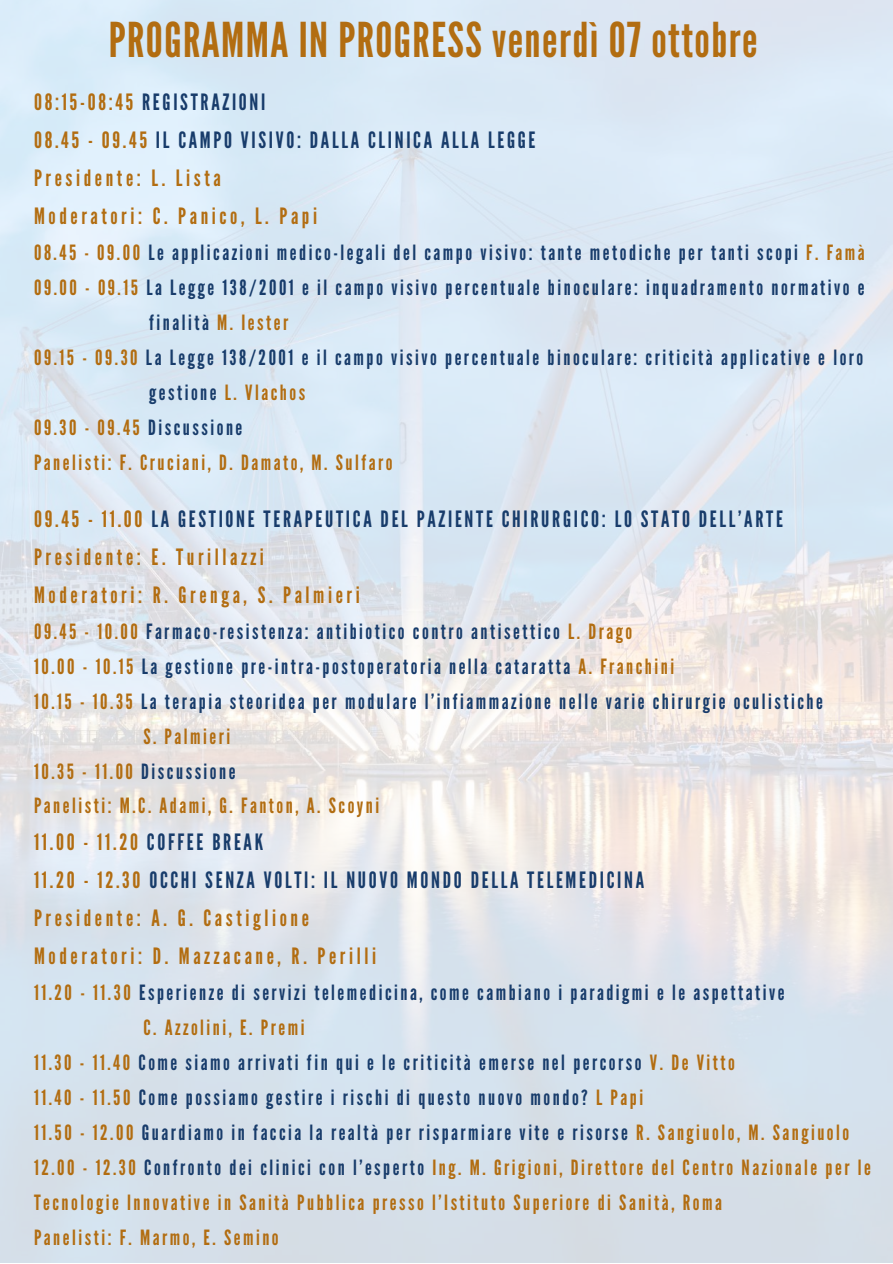
<style>
.page{position:relative;width:893px;height:1264px;background:#fff}
.page>*{position:absolute;margin:0;border:0;box-sizing:border-box;transform-origin:0 0}
.t1{font:48px "League Gothic";letter-spacing:.03em;color:#b26d11}
.t2{font:22.5px/38px "League Gothic";letter-spacing:.12em;color:#b26d11}
.t3{font:21px "League Gothic";letter-spacing:.12em;color:#183c6b}
.t4{font:21px "League Gothic";letter-spacing:.12em;color:#b26d11}
.s1{color:#183c6b}
.s2{color:#b26d11}
</style>
<div class="page">
<img style="left:0;top:0;width:892px;height:1262px">
<h1 class="t1" style="left:109px;top:12px;width:650px">PROGRAMMA IN PROGRESS venerdì 07 ottobre</h1>
<p class="t2" style="left:34px;top:83px;width:503px">08:15-08:45 <span class="s1">REGISTRAZIONI<br></span>08.45 - 09.45 <span class="s1">IL CAMPO VISIVO: DALLA CLINICA ALLA LEGGE </span>Presidente: L. Lista<br>Moderatori: C. Panico, L. Papi</p>
<p class="t3" style="left:34px;top:240px;width:832px"><span class="s2">08.45 - 09.00</span> Le applicazioni medico-legali del campo visivo: tante metodiche per tanti scopi <span class="s2">F. Famà</span></p>
<p class="t3" style="left:34px;top:275px;width:832px"><span class="s2">09.00 - 09.15</span> La Legge 138/2001 e il campo visivo percentuale binoculare: inquadramento normativo e</p>
<p class="t3" style="left:149px;top:310px;width:141px">finalità <span class="s2">M. Iester</span></p>
<p class="t3" style="left:34px;top:345px;width:830px"><span class="s2">09.15 - 09.30</span> La Legge 138/2001 e il campo visivo percentuale binoculare: criticità applicative e loro</p>
<p class="t4" style="left:149px;top:380px;width:157px"><span class="s1">gestione</span> L. Vlachos</p>
<p class="t4" style="left:34px;top:415px;width:210px">09.30 - 09.45 <span class="s1">Discussione</span></p>
<p class="t4" style="left:34px;top:450px;width:360px">Panelisti: F. Cruciani, D. Damato, M. Sulfaro</p>
<p class="t2" style="left:34px;top:500px;width:750px">09.45 - 11.00 <span class="s1">LA GESTIONE TERAPEUTICA DEL PAZIENTE CHIRURGICO: LO STATO DELL’ARTE<br></span>Presidente: E. Turillazzi<br>Moderatori: R. Grenga, S. Palmieri</p>
<p class="t3" style="left:34px;top:619px;width:599px"><span class="s2">09.45 - 10.00</span> Farmaco-resistenza: antibiotico contro antisettico <span class="s2">L. Drago</span></p>
<p class="t3" style="left:34px;top:654px;width:641px"><span class="s2">10.00 - 10.15</span> La gestione pre-intra-postoperatoria nella cataratta <span class="s2">A. Franchini</span></p>
<p class="t3" style="left:34px;top:689px;width:790px"><span class="s2">10.15 - 10.35</span> La terapia steoridea per modulare l’infiammazione nelle varie chirurgie oculistiche</p>
<p class="t4" style="left:143px;top:724px;width:88px">S. Palmieri</p>
<p class="t4" style="left:34px;top:758px;width:203px">10.35 - 11.00 <span class="s1">Discussione</span></p>
<p class="t4" style="left:34px;top:793px;width:347px">Panelisti: M.C. Adami, G. Fanton, A. Scoyni</p>
<p class="t2" style="left:34px;top:824px;width:611px">11.00 - 11.20 <span class="s1">COFFEE BREAK<br></span>11.20 - 12.30 <span class="s1">OCCHI SENZA VOLTI: IL NUOVO MONDO DELLA TELEMEDICINA </span>Presidente: A. G. Castiglione<br>Moderatori: D. Mazzacane, R. Perilli</p>
<p class="t3" style="left:34px;top:980px;width:752px"><span class="s2">11.20 - 11.30</span> Esperienze di servizi telemedicina, come cambiano i paradigmi e le aspettative</p>
<p class="t4" style="left:143px;top:1015px;width:163px">C. Azzolini, E. Premi</p>
<p class="t3" style="left:34px;top:1050px;width:702px"><span class="s2">11.30 - 11.40</span> Come siamo arrivati fin qui e le criticità emerse nel percorso <span class="s2">V. De Vitto</span></p>
<p class="t3" style="left:34px;top:1085px;width:610px"><span class="s2">11.40 - 11.50</span> Come possiamo gestire i rischi di questo nuovo mondo? <span class="s2">L Papi</span></p>
<p class="t3" style="left:34px;top:1120px;width:816px"><span class="s2">11.50 - 12.00</span> Guardiamo in faccia la realtà per risparmiare vite e risorse <span class="s2">R. Sangiuolo, M. Sangiuolo</span></p>
<p class="t4" style="left:34px;top:1155px;width:838px">12.00 - 12.30 <span class="s1">Confronto dei clinici con l’esperto</span> Ing. M. Grigioni, Direttore del Centro Nazionale per le</p>
<p class="t4" style="left:34px;top:1190px;width:689px">Tecnologie Innovative in Sanità Pubblica presso l’Istituto Superiore di Sanità, Roma</p>
<p class="t4" style="left:34px;top:1225px;width:246px">Panelisti: F. Marmo, E. Semino</p>
</div>
